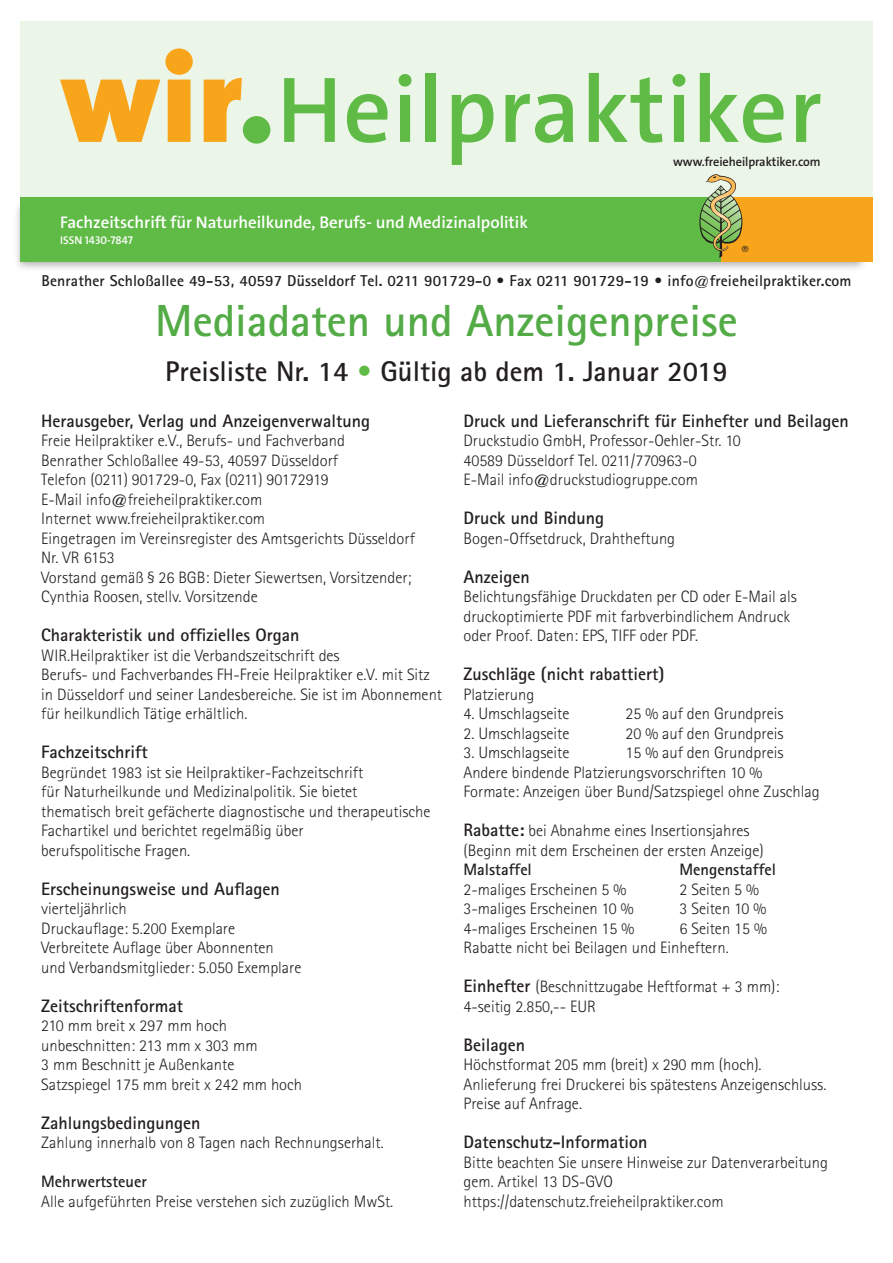
<style>
.page{position:relative;width:893px;height:1263px;background:#fff}
.page>*{position:absolute;margin:0;border:0;box-sizing:border-box;transform-origin:0 0}
.t1{font:94.5px "The Sans LP6 Se Bld";letter-spacing:.01em;color:#60bb46}
.t2{font:700 45px "Rotis Sans Serif";color:#53ab46}
.t3{font:700 28.5px "Rotis Sans Serif";color:#231f20}
.t4{font:700 18px "Rotis Sans Serif";color:#231f20}
.t5{font:16.95px "The Sans LP6 Se Bld";color:#fff}
.t6{font:300 16.5px/19.5px "Rotis Sans Serif";color:#231f20}
.t7{font:700 16.5px "Rotis Sans Serif";color:#231f20}
.t8{font:700 15.75px "Rotis Sans Serif";letter-spacing:.01em;color:#231f20}
.t9{font:12.75px "The Sans LP6 Se Bld";letter-spacing:-.005em;color:#231f20}
.t10{font:11.25px "The Sans LP6 Se Bld";color:#fff}
.t11{font:8.4px "Helvetica Neue";color:#231f20}
.s1{font-family:"The Sans LP9";font-weight:900;font-size:125.4px;color:#f9a51b}
.s2{font-family:"The Sans LP9";font-weight:900;font-size:125.4px}
.s3{color:#60bb46}
.s4{font-weight:700;font-size:18px}
</style>
<div class="page">
<div style="left:13px;top:200px;width:855px;height:73px;background:#231f20;opacity:.35"></div>
<div style="left:20px;top:0;width:853px;height:220px;background:#ebf5e8"></div>
<div style="left:717px;top:197px;width:156px;height:64px;background:#f9a51b"></div>
<div style="left:20px;top:197px;width:701px;height:64px;background:#60bb46"></div>
<img style="left:699px;top:174px;width:43px;height:84px">
<div style="left:0;top:0;width:893px;height:21px;background:#fff"></div>
<h1 class="t1" style="left:60px;top:49px;width:764px"><span class="s1">wir</span><span class="s2">.</span>Heilpraktiker</h1>
<p class="t9" style="left:673px;top:153px;width:149px">www.freieheilpraktiker.com</p>
<p class="t5" style="left:60px;top:211px;width:469px">Fachzeitschrift für Naturheilkunde, Berufs- und Medizinalpolitik</p>
<p class="t10" style="left:60px;top:233px;width:74px">ISSN 1430-7847</p>
<p class="t11" style="left:742px;top:243px;width:8px">®</p>
<p class="t8" style="left:41px;top:271px;width:811px">Benrather Schloßallee 49-53, 40597 Düsseldorf Tel. 0211 901729-0 • Fax 0211 901729-19 • info@freieheilpraktiker.com</p>
<h2 class="t2" style="left:155px;top:293px;width:584px">Mediadaten und Anzeigenpreise</h2>
<h3 class="t3" style="left:165px;top:353px;width:564px">Preisliste Nr. 14 <span class="s3">•</span> Gültig ab dem 1. Januar 2019</h3>
<p class="t4" style="left:463px;top:409px;width:387px">Druck und Lieferanschrift für Einhefter und Beilagen</p>
<p class="t6" style="left:463px;top:431px;width:279px">Druckstudio GmbH, Professor-Oehler-Str. 10<br>40589 Düsseldorf Tel. 0211/770963-0<br>E-Mail info@druckstudiogruppe.com</p>
<p class="t4" style="left:463px;top:507px;width:142px">Druck und Bindung</p>
<p class="t6" style="left:463px;top:528px;width:213px">Bogen-Offsetdruck, Drahtheftung</p>
<p class="t4" style="left:463px;top:565px;width:68px">Anzeigen</p>
<p class="t6" style="left:463px;top:587px;width:335px">Belichtungsfähige Druckdaten per CD oder E-Mail als druckoptimierte PDF mit farbverbindlichem Andruck oder Proof. Daten: EPS, TIFF oder PDF.</p>
<p class="t4" style="left:463px;top:663px;width:202px">Zuschläge (nicht rabattiert)</p>
<p class="t6" style="left:463px;top:684px;width:72px">Platzierung</p>
<p class="t6" style="left:463px;top:704px;width:107px">4. Umschlagseite</p>
<p class="t6" style="left:625px;top:704px;width:159px">25 % auf den Grundpreis</p>
<p class="t6" style="left:463px;top:723px;width:107px">2. Umschlagseite</p>
<p class="t6" style="left:625px;top:723px;width:159px">20 % auf den Grundpreis</p>
<p class="t6" style="left:463px;top:743px;width:107px">3. Umschlagseite</p>
<p class="t4" style="left:41px;top:409px;width:330px">Herausgeber, Verlag und Anzeigenverwaltung</p>
<p class="t6" style="left:41px;top:431px;width:375px">Freie Heilpraktiker e.V., Berufs- und Fachverband<br>Benrather Schloßallee 49-53, 40597 Düsseldorf<br>Telefon (0211) 901729-0, Fax (0211) 90172919<br>E-Mail info@freieheilpraktiker.com<br>Internet www.freieheilpraktiker.com<br>Eingetragen im Vereinsregister des Amtsgerichts Düsseldorf Nr. VR 6153<br>Vorstand gemäß § 26 BGB: Dieter Siewertsen, Vorsitzender; Cynthia Roosen, stellv. Vorsitzende</p>
<p class="t4" style="left:41px;top:624px;width:260px">Charakteristik und offizielles Organ</p>
<p class="t6" style="left:41px;top:645px;width:402px">WIR.Heilpraktiker ist die Verbandszeitschrift des<br>Berufs- und Fachverbandes FH-Freie Heilpraktiker e.V. mit Sitz in Düsseldorf und seiner Landesbereiche. Sie ist im Abonnement für heilkundlich Tätige erhältlich.</p>
<p class="t4" style="left:41px;top:741px;width:108px">Fachzeitschrift</p>
<p class="t6" style="left:41px;top:762px;width:391px">Begründet 1983 ist sie Heilpraktiker-Fachzeitschrift<br>für Naturheilkunde und Medizinalpolitik. Sie bietet thematisch breit gefächerte diagnostische und therapeutische Fachartikel und berichtet regelmäßig über<br>berufspolitische Fragen.</p>
<p class="t4" style="left:41px;top:877px;width:240px">Erscheinungsweise und Auflagen</p>
<p class="t6" style="left:41px;top:899px;width:262px">vierteljährlich<br>Druckauflage: 5.200 Exemplare<br>Verbreitete Auflage über Abonnenten und Verbandsmitglieder: 5.050 Exemplare</p>
<p class="t4" style="left:41px;top:994px;width:143px">Zeitschriftenformat</p>
<p class="t6" style="left:41px;top:1016px;width:262px">210 mm breit x 297 mm hoch unbeschnitten: 213 mm x 303 mm<br>3 mm Beschnitt je Außenkante<br>Satzspiegel 175 mm breit x 242 mm hoch</p>
<p class="t4" style="left:41px;top:1111px;width:161px">Zahlungsbedingungen</p>
<p class="t6" style="left:41px;top:1133px;width:344px">Zahlung innerhalb von 8 Tagen nach Rechnungserhalt.</p>
<p class="t7" style="left:41px;top:1171px;width:107px">Mehrwertsteuer</p>
<p class="t6" style="left:41px;top:1191px;width:353px">Alle aufgeführten Preise verstehen sich zuzüglich MwSt.</p>
<p class="t6" style="left:463px;top:743px;width:358px;text-indent:162px">15 % auf den Grundpreis<br>Andere bindende Platzierungsvorschriften 10 %<br>Formate: Anzeigen über Bund/Satzspiegel ohne Zuschlag</p>
<p class="t6" style="left:463px;top:821px;width:302px"><span class="s4">Rabatte:</span> bei Abnahme eines Insertionsjahres (Beginn mit dem Erscheinen der ersten Anzeige)</p>
<p class="t7" style="left:463px;top:859px;width:70px">Malstaffel</p>
<p class="t7" style="left:679px;top:859px;width:98px">Mengenstaffel</p>
<p class="t6" style="left:463px;top:879px;width:164px">2-maliges Erscheinen 5 %</p>
<p class="t6" style="left:679px;top:879px;width:81px">2 Seiten 5 %</p>
<p class="t6" style="left:463px;top:899px;width:172px">3-maliges Erscheinen 10 %</p>
<p class="t6" style="left:679px;top:899px;width:88px">3 Seiten 10 %</p>
<p class="t6" style="left:463px;top:918px;width:172px">4-maliges Erscheinen 15 %</p>
<p class="t6" style="left:463px;top:918px;width:305px;text-indent:216px">6 Seiten 15 %<br>Rabatte nicht bei Beilagen und Einheftern.</p>
<p class="t6" style="left:463px;top:977px;width:318px"><span class="s4">Einhefter</span> (Beschnittzugabe Heftformat + 3 mm):<br>4-seitig 2.850,-- EUR</p>
<p class="t4" style="left:463px;top:1033px;width:63px">Beilagen</p>
<p class="t6" style="left:463px;top:1055px;width:364px">Höchstformat 205 mm (breit) x 290 mm (hoch).<br>Anlieferung frei Druckerei bis spätestens Anzeigenschluss.<br>Preise auf Anfrage.</p>
<p class="t4" style="left:463px;top:1131px;width:186px">Datenschutz-Information</p>
<p class="t6" style="left:463px;top:1152px;width:366px">Bitte beachten Sie unsere Hinweise zur Datenverarbeitung gem. Artikel 13 DS-GVO https://datenschutz.freieheilpraktiker.com</p>
</div>
